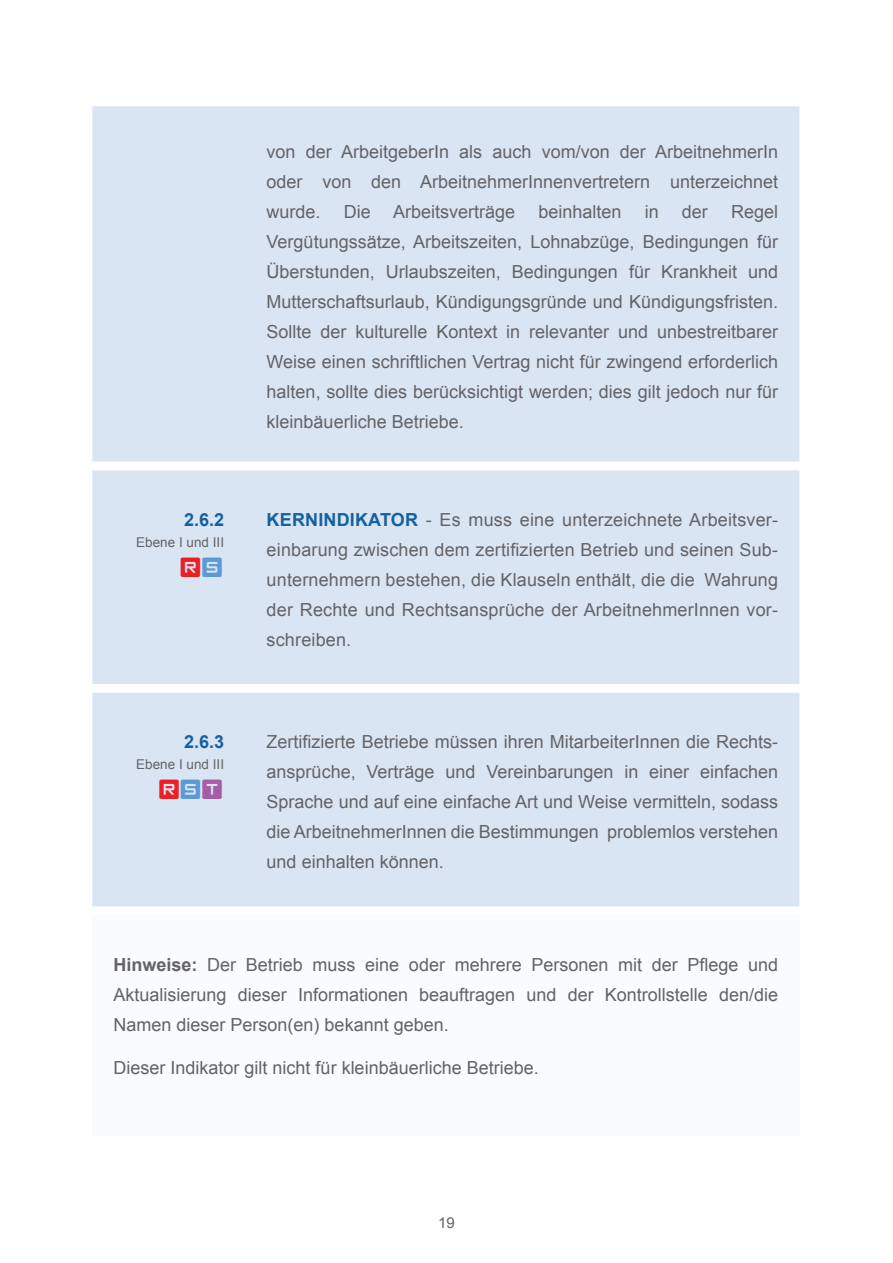
<style>
.page{position:relative;width:893px;height:1263px;background:#fff}
.page>*{position:absolute;margin:0;border:0;box-sizing:border-box;transform-origin:0 0}
.t1{font:34.5px "Curved Square";color:#ee1f23}
.t2{font:18px/30px "Arial";color:#636366;text-align:justify}
.t3{font:700 18px "Arial";color:#15619e}
.t4{font:15px "Arial";color:#636366}
.t5{font:13.5px "Arial";color:#636366}
.s1{color:#5c9ad3}
.s2{color:#a55da5}
.s3{font-weight:700;color:#15619e}
.s4{font-weight:700}
</style>
<div class="page">
<div style="left:92px;top:106px;width:707px;height:356px;background:#dae5f4"></div>
<div style="left:92px;top:470px;width:707px;height:437px;background:#dae5f4"></div>
<div style="left:92px;top:915px;width:707px;height:220px;background:#fafbfd"></div>
<p class="t3" style="left:184px;top:507px;width:42px">2.6.2</p>
<p class="t5" style="left:136px;top:533px;width:89px">Ebene I und III</p>
<h1 class="t1" style="left:181px;top:545px;width:45px">r<span class="s1">s</span></h1>
<p class="t3" style="left:184px;top:729px;width:42px">2.6.3</p>
<p class="t5" style="left:136px;top:755px;width:89px">Ebene I und III</p>
<h1 class="t1" style="left:159px;top:767px;width:66px">r<span class="s1">s</span><span class="s2">t</span></h1>
<p class="t2" style="left:267px;top:136px;width:513px">von der ArbeitgeberIn als auch vom/von der ArbeitnehmerIn oder von den ArbeitnehmerInnenvertretern unterzeichnet wurde.</p>
<p class="t2" style="left:344px;top:196px;width:173px">Die Arbeitsverträge</p>
<p class="t2" style="left:538px;top:196px;width:85px">beinhalten</p>
<p class="t2" style="left:645px;top:196px;width:16px">in</p>
<p class="t2" style="left:682px;top:196px;width:28px">der</p>
<p class="t2" style="left:267px;top:196px;width:513px;text-indent:464px">Regel Vergütungssätze, Arbeitszeiten, Lohnabzüge, Bedingungen für Überstunden, Urlaubszeiten, Bedingungen für Krankheit und Mutterschaftsurlaub, Kündigungsgründe und Kündigungsfristen.<br>Sollte der kulturelle Kontext in relevanter und unbestreitbarer Weise einen schriftlichen Vertrag nicht für zwingend erforderlich halten, sollte dies berücksichtigt werden; dies gilt jedoch nur für kleinbäuerliche Betriebe.</p>
<p class="t2" style="left:267px;top:504px;width:513px"><span class="s3">KERNINDIKATOR</span> - Es muss eine unterzeichnete Arbeitsver&shy;einbarung zwischen dem zertifizierten Betrieb und seinen Sub&shy;unternehmern bestehen, die Klauseln enthält, die die Wahrung der Rechte und Rechtsansprüche der ArbeitnehmerInnen vor&shy;schreiben.</p>
<p class="t2" style="left:267px;top:727px;width:513px">Zertifizierte Betriebe müssen ihren MitarbeiterInnen die Rechts&shy;ansprüche, Verträge und Vereinbarungen in einer einfachen Sprache und auf eine einfache Art und Weise vermitteln, sodass die ArbeitnehmerInnen die Bestimmungen problemlos verstehen und einhalten können.</p>
<p class="t2" style="left:114px;top:949px;width:666px"><span class="s4">Hinweise:</span> Der Betrieb muss eine oder mehrere Personen mit der Pflege und Aktualisierung dieser Informationen beauftragen und der Kontrollstelle den/die Namen dieser Person(en) bekannt geben.</p>
<p class="t2" style="left:114px;top:1052px;width:427px">Dieser Indikator gilt nicht für kleinbäuerliche Betriebe.</p>
<p class="t4" style="left:438px;top:1212px;width:18px">19</p>
</div>
